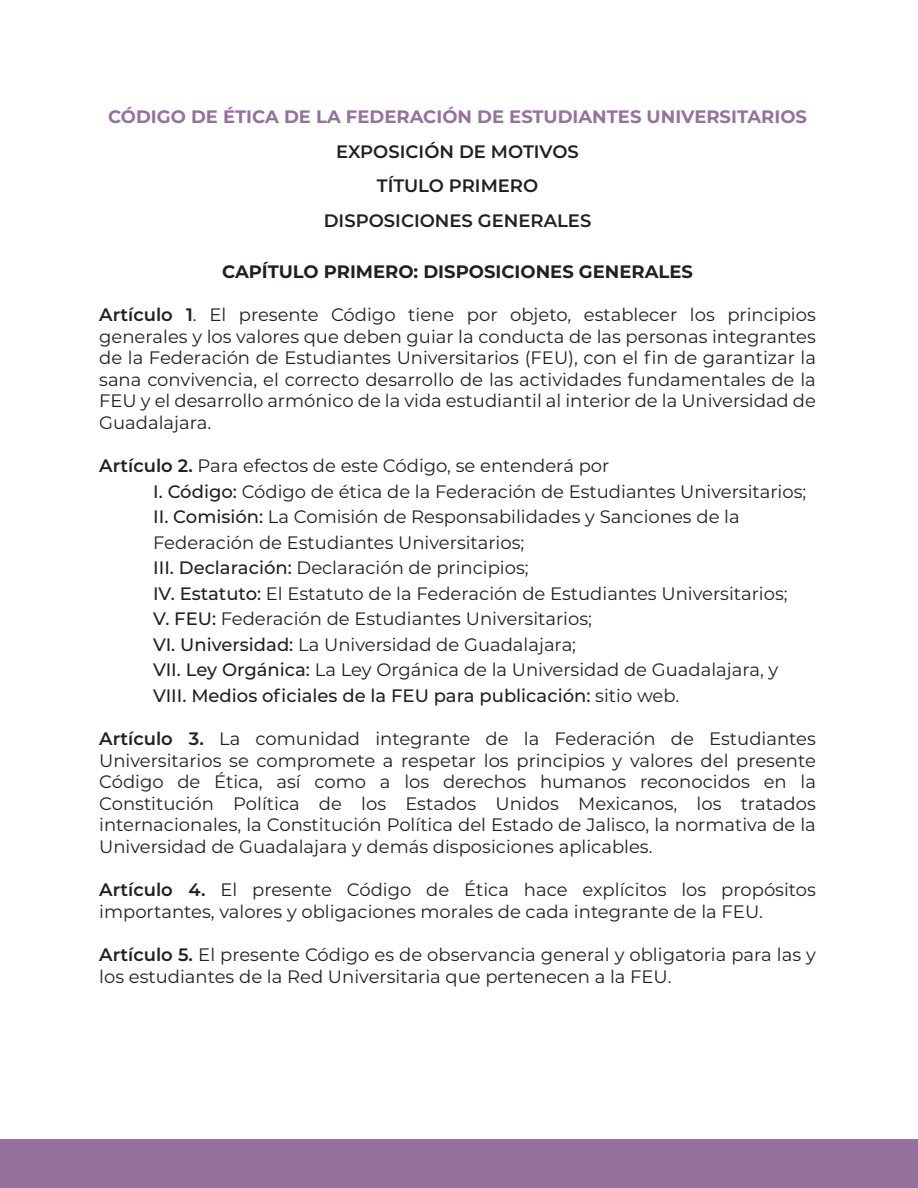
<style>
.page{position:relative;width:918px;height:1188px;background:#fff}
.page>*{position:absolute;margin:0;border:0;box-sizing:border-box;transform-origin:0 0}
.t1{font:18px/21.6px "Montserrat";color:#231f20}
.t2{font:700 18px "Montserrat";color:#95719e}
.t3{font:600 18px/34.5px "Montserrat";color:#231f20;text-align:center}
.t4{font:700 18px "Montserrat";color:#231f20}
.s1{font-weight:600}
.s2{font-weight:500}
</style>
<div class="page">
<div style="left:0;top:1139px;width:918px;height:49px;background:#95719e"></div>
<p class="t2" style="left:108px;top:104px;width:701px">CÓDIGO DE ÉTICA DE LA FEDERACIÓN DE ESTUDIANTES UNIVERSITARIOS</p>
<p class="t3" style="left:324px;top:133px;width:269px">EXPOSICIÓN DE MOTIVOS<br>TÍTULO PRIMERO<br>DISPOSICIONES GENERALES</p>
<p class="t4" style="left:222px;top:258px;width:472px">CAPÍTULO PRIMERO: DISPOSICIONES GENERALES</p>
<p class="t1" style="left:99px;top:303px;width:718px;text-align:justify"><span class="s1">Artículo 1</span>. El presente Código tiene por objeto, establecer los principios generales y los valores que deben guiar la conducta de las personas integrantes de la Federación de Estudiantes Universitarios (FEU), con el fin de garantizar la sana convivencia, el correcto desarrollo de las actividades fundamentales de la FEU y el desarrollo armónico de la vida estudiantil al interior de la Universidad de Guadalajara.</p>
<p class="t1" style="left:153px;top:452px;width:655px;line-height:25.5px;text-indent:-54px"><span class="s1">Artículo 2.</span> Para efectos de este Código, se entenderá por<br><span class="s2">I. Código:</span> Código de ética de la Federación de Estudiantes Universitarios; <span class="s2">II. Comisión:</span> La Comisión de Responsabilidades y Sanciones de la Federación de Estudiantes Universitarios;<br><span class="s2">III. Declaración:</span> Declaración de principios;<br><span class="s2">IV. Estatuto:</span> El Estatuto de la Federación de Estudiantes Universitarios; <span class="s2">V. FEU:</span> Federación de Estudiantes Universitarios;<br><span class="s2">VI. Universidad:</span> La Universidad de Guadalajara;<br><span class="s2">VII. Ley Orgánica:</span> La Ley Orgánica de la Universidad de Guadalajara, y <span class="s2">VIII. Medios oficiales de la FEU para publicación:</span> sitio web.</p>
<p class="t1" style="left:99px;top:727px;width:718px;text-align:justify"><span class="s1">Artículo 3.</span> La comunidad integrante de la Federación de Estudiantes Universitarios se compromete a respetar los principios y valores del presente Código de Ética, así como a los derechos humanos reconocidos en la Constitución Política de los Estados Unidos Mexicanos, los tratados internacionales, la Constitución Política del Estado de Jalisco, la normativa de la Universidad de Guadalajara y demás disposiciones aplicables.</p>
<p class="t1" style="left:99px;top:878px;width:718px"><span class="s1">Artículo 4.</span> El presente Código de Ética hace explícitos los propósitos importantes, valores y obligaciones morales de cada integrante de la FEU.</p>
<p class="t1" style="left:99px;top:943px;width:718px"><span class="s1">Artículo 5.</span> El presente Código es de observancia general y obligatoria para las y los estudiantes de la Red Universitaria que pertenecen a la FEU.</p>
</div>
